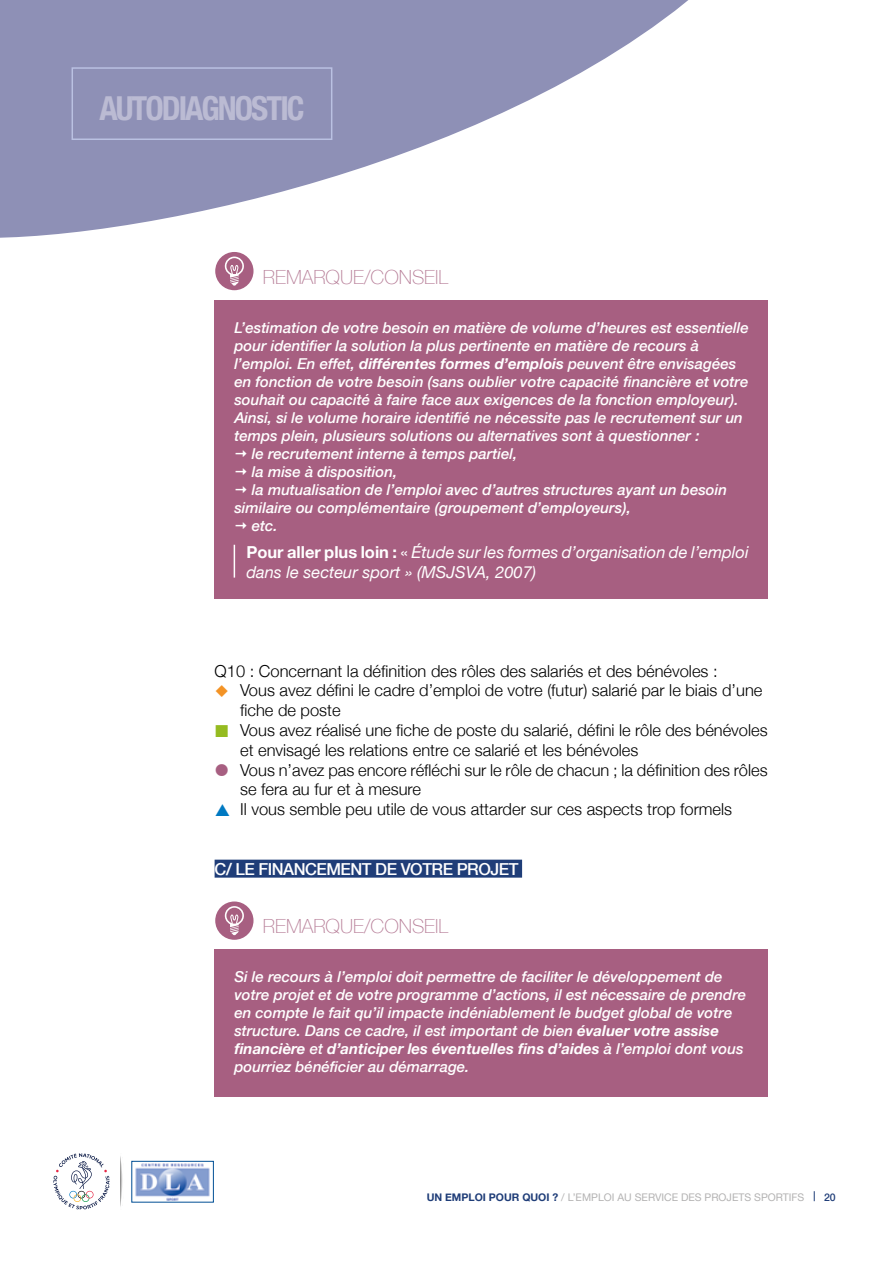
<style>
.page{position:relative;width:893px;height:1263px;background:#fff}
.page>*{position:absolute;margin:0;border:0;box-sizing:border-box;transform-origin:0 0}
.t1{font:700 condensed 33px "Helvetica Neue";letter-spacing:-.06em;color:#bbbbd3}
.t2{font:100 19.5px "Helvetica Neue";color:#b77e98}
.t3{font:300 16.5px/19.8px "Helvetica Neue";color:#000}
.t4{font:italic 16.5px/19.8px "Helvetica Neue";color:#fff}
.t5{font:500 16.5px "Helvetica Neue";letter-spacing:-.03em;color:#fff}
.t6{font:italic 500 15px/18px "Helvetica Neue";color:#fff}
.t7{font:10.5px "Helvetica Neue";color:#b3b2b2}
.t8{font:500 10.5px "Helvetica Neue";color:#1f3d78}
.s1{font-weight:700}
.s2{font-weight:700;font-style:normal}
.s3{font-style:normal}
.s4{font-weight:700;color:#1f3d78}
</style>
<div class="page">
<svg style="left:0;top:0;width:688px;height:238px;fill:#8e90b6"></svg>
<div style="left:215px;top:860px;width:307px;height:18px;background:#1f3d78"></div>
<div style="left:72px;top:67px;width:260px;height:73px;border:2px solid #bac1e2"></div>
<div style="left:215px;top:949px;width:553px;height:148px;background:#a75f81"></div>
<div style="left:215px;top:252px;width:38px;height:38px;background:#a75f81;border-radius:50%"></div>
<svg style="left:225px;top:257px;width:19px;height:19px"></svg>
<div style="left:226px;top:258px;width:16px;height:16px;background:#a76080;border-radius:50%"></div>
<svg style="left:230px;top:265px;width:9px;height:21px"></svg>
<div style="left:215px;top:901px;width:38px;height:39px;background:#a75f81;border-radius:50%"></div>
<svg style="left:225px;top:906px;width:19px;height:19px"></svg>
<div style="left:226px;top:908px;width:16px;height:15px;background:#a76080;border-radius:50%"></div>
<svg style="left:230px;top:914px;width:9px;height:21px"></svg>
<svg style="left:120px;top:1156px;width:3px;height:51px"></svg>
<img style="left:135px;top:1163px;width:75px;height:37px">
<svg style="left:53px;top:1153px;width:57px;height:56px"></svg>
<div style="left:132px;top:1161px;width:82px;height:41px;border:1px solid #004f95"></div>
<div style="left:215px;top:300px;width:553px;height:298px;background:#a75f81"></div>
<hr style="left:234px;top:545px;width:1px;height:33px;background:#fff">
<h1 class="t1" style="left:99px;top:80px;width:207px">AUTODIAGNOSTIC</h1>
<h2 class="t2" style="left:263px;top:262px;width:187px">REMARQUE/CONSEIL</h2>
<p class="t6" style="left:234px;top:317px;width:516px">L’estimation de votre besoin en matière de volume d’heures est essentielle</p>
<p class="t6" style="left:234px;top:335px;width:466px">pour identifier la solution la plus pertinente en matière de recours à</p>
<p class="t6" style="left:234px;top:353px;width:503px">l’emploi. En effet, <span class="s1">différentes formes d’emplois</span> peuvent être envisagées</p>
<p class="t6" style="left:234px;top:371px;width:516px">en fonction de votre besoin (sans oublier votre capacité financière et votre</p>
<p class="t6" style="left:234px;top:389px;width:506px">souhait ou capacité à faire face aux exigences de la fonction employeur).</p>
<p class="t6" style="left:234px;top:407px;width:510px">Ainsi, si le volume horaire identifié ne nécessite pas le recrutement sur un</p>
<p class="t6" style="left:234px;top:425px;width:467px">temps plein, plusieurs solutions ou alternatives sont à questionner :</p>
<p class="t6" style="left:252px;top:443px;width:267px">le recrutement interne à temps partiel,</p>
<p class="t6" style="left:252px;top:461px;width:147px">la mise à disposition,</p>
<p class="t6" style="left:252px;top:479px;width:477px">la mutualisation de l’emploi avec d’autres structures ayant un besoin</p>
<p class="t6" style="left:234px;top:497px;width:398px">similaire ou complémentaire (groupement d’employeurs),</p>
<p class="t6" style="left:252px;top:515px;width:27px">etc.</p>
<p class="t4" style="left:246px;top:541px;width:504px"><span class="s2">Pour aller plus loin :</span> <span class="s3">«</span> Étude sur les formes d’organisation de l’emploi dans le secteur sport » (MSJSVA, 2007)</p>
<p class="t3" style="left:240px;top:660px;width:529px;text-indent:-26px">Q10 : Concernant la définition des rôles des salariés et des bénévoles :<br>Vous avez défini le cadre d’emploi de votre (futur) salarié par le biais d’une fiche de poste<br>Vous avez réalisé une fiche de poste du salarié, défini le rôle des bénévoles et envisagé les relations entre ce salarié et les bénévoles<br>Vous n’avez pas encore réfléchi sur le rôle de chacun ; la définition des rôles se fera au fur et à mesure<br>Il vous semble peu utile de vous attarder sur ces aspects trop formels</p>
<p class="t5" style="left:215px;top:855px;width:305px">C/ LE FINANCEMENT DE VOTRE PROJET</p>
<h2 class="t2" style="left:263px;top:911px;width:187px">REMARQUE/CONSEIL</h2>
<p class="t6" style="left:234px;top:967px;width:513px">Si le recours à l’emploi doit permettre de faciliter le développement de votre projet et de votre programme d’actions, il est nécessaire de prendre en compte le fait qu’il impacte indéniablement le budget global de votre structure. Dans ce cadre, il est important de bien <span class="s1">évaluer votre assise financière</span> et <span class="s1">d’anticiper les éventuelles fins d’aides</span> à l’emploi dont vous pourriez bénéficier au démarrage.</p>
<p class="t7" style="left:427px;top:1188px;width:379px"><span class="s4">UN EMPLOI POUR QUOI ?</span> / L’EMPLOI AU SERVICE DES PROJETS SPORTIFS</p>
<p class="t8" style="left:824px;top:1189px;width:13px">20</p>
</div>
